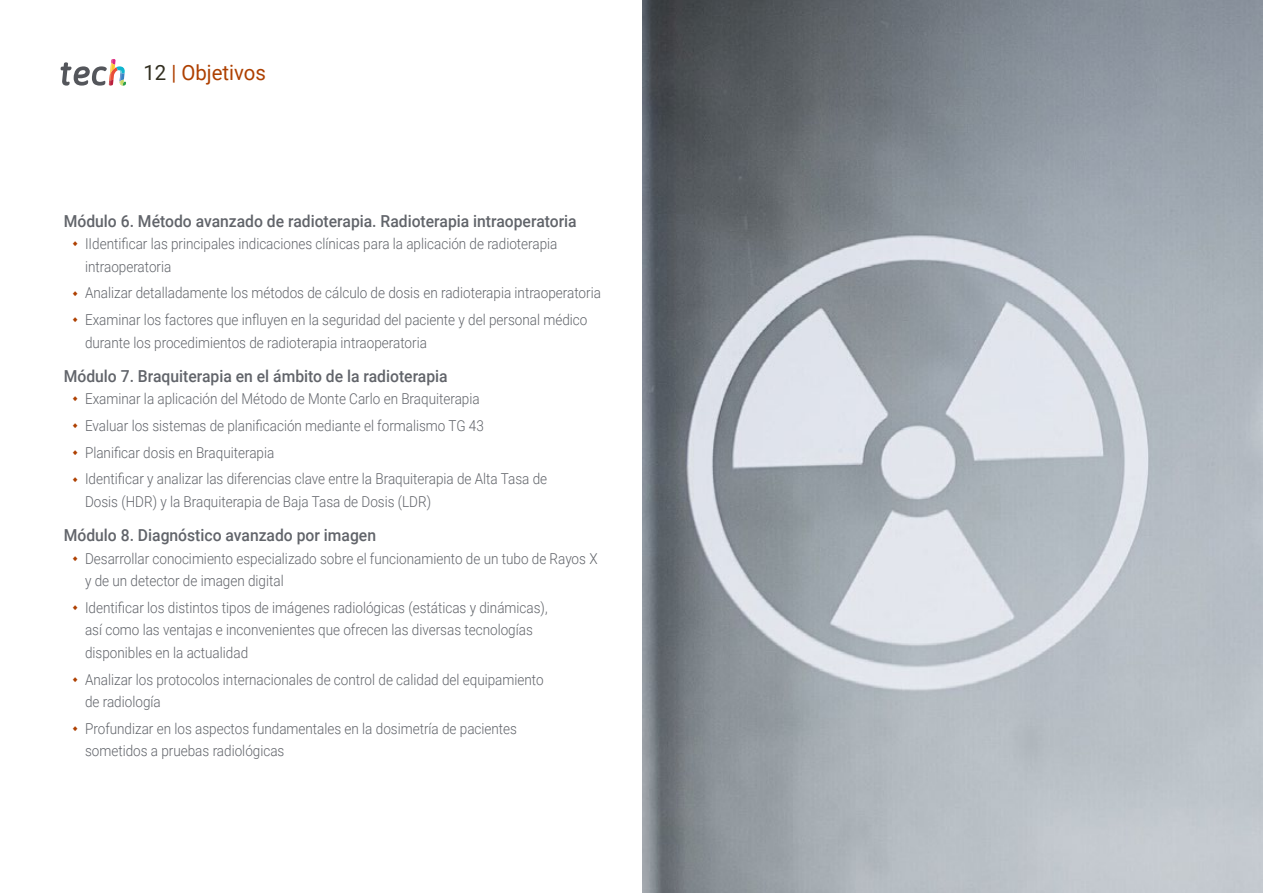
<style>
.page{position:relative;width:1263px;height:893px;background:#fff}
.page>*{position:absolute;margin:0;border:0;box-sizing:border-box;transform-origin:0 0}
.t1{font:21px "Roboto";color:#ae4000}
.t2{font:500 16.5px "Roboto";color:#61646a;scale:.95 1}
.t3{font:300 15px/22.5px "Roboto";color:#61646a;scale:.9 1}
.s1{color:#312e20}
</style>
<div class="page">
<img style="left:642px;top:0;width:621px;height:893px">
<svg style="left:61px;top:59px;width:65px;height:27px"></svg>
<h1 class="t1" style="left:144px;top:57px;width:124px"><span class="s1">12</span> | Objetivos</h1>
<p class="t2" style="left:64px;top:209px;width:541px">Módulo 6. Método avanzado de radioterapia. Radioterapia intraoperatoria</p>
<p class="t3" style="left:85px;top:232px;width:526px">IIdentificar las principales indicaciones clínicas para la aplicación de radioterapia intraoperatoria</p>
<p class="t3" style="left:85px;top:279px;width:575px;line-height:26.7px">Analizar detalladamente los métodos de cálculo de dosis en radioterapia intraoperatoria<br>Examinar los factores que influyen en la seguridad del paciente y del personal médico</p>
<p class="t3" style="left:85px;top:330px;width:381px">durante los procedimientos de radioterapia intraoperatoria</p>
<p class="t2" style="left:64px;top:364px;width:406px">Módulo 7. Braquiterapia en el ámbito de la radioterapia</p>
<p class="t3" style="left:85px;top:385px;width:515px;line-height:26.7px">Examinar la aplicación del Método de Monte Carlo en Braquiterapia<br>Evaluar los sistemas de planificación mediante el formalismo TG 43<br>Planificar dosis en Braquiterapia<br>Identificar y analizar las diferencias clave entre la Braquiterapia de Alta Tasa de</p>
<p class="t3" style="left:85px;top:490px;width:386px">Dosis (HDR) y la Braquiterapia de Baja Tasa de Dosis (LDR)</p>
<p class="t2" style="left:64px;top:524px;width:330px">Módulo 8. Diagnóstico avanzado por imagen</p>
<p class="t3" style="left:85px;top:546px;width:571px">Desarrollar conocimiento especializado sobre el funcionamiento de un tubo de Rayos X y de un detector de imagen digital</p>
<p class="t3" style="left:85px;top:596px;width:515px">Identificar los distintos tipos de imágenes radiológicas (estáticas y dinámicas), así como las ventajas e inconvenientes que ofrecen las diversas tecnologías disponibles en la actualidad</p>
<p class="t3" style="left:85px;top:667px;width:511px">Analizar los protocolos internacionales de control de calidad del equipamiento de radiología</p>
<p class="t3" style="left:85px;top:717px;width:481px">Profundizar en los aspectos fundamentales en la dosimetría de pacientes sometidos a pruebas radiológicas</p>
</div>
